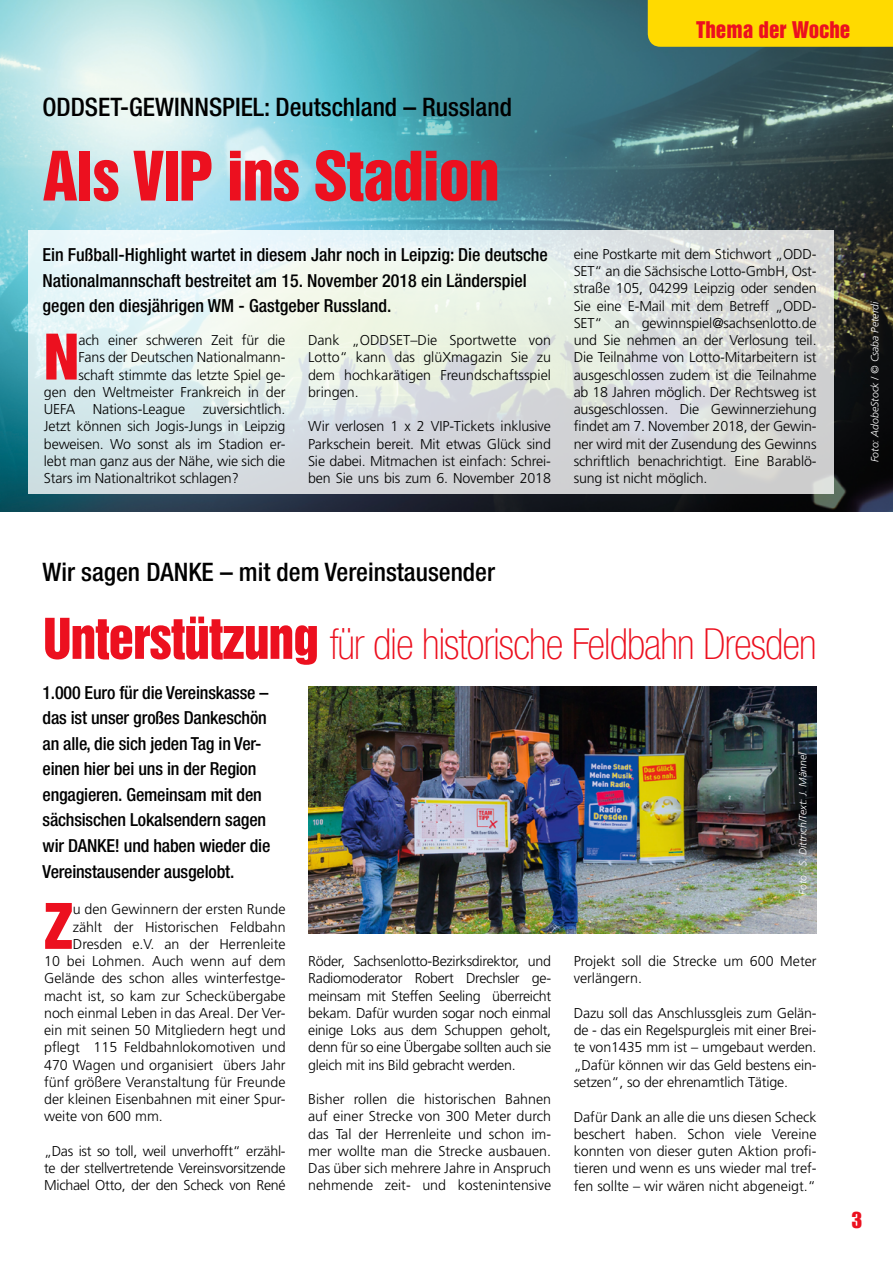
<style>
.page{position:relative;width:893px;height:1263px;background:#fff}
.page>*{position:absolute;margin:0;border:0;box-sizing:border-box;transform-origin:0 0}
.t1{font:62.25px "Helvetica Inserat LT Std";letter-spacing:-.02em;color:#ec101f}
.t2{font:57.45px "Helvetica Inserat LT Std";color:#ec101f}
.t3{font:100 condensed 42.9px "Helvetica Neue LT Std";letter-spacing:-.02em;color:#ec101f}
.t4{font:500 condensed 25.5px "Helvetica Neue LT Std";color:#000}
.t5{font:22.5px "Impact LT Std";color:#ec101f}
.t6{font:21px "Helvetica Inserat LT Std";color:#ec101f}
.t7{font:500 condensed 18px/25.5px "Helvetica Neue LT Std";letter-spacing:-.01em;color:#000}
.t8{font:300 14.25px/17.2px "Frutiger LT Std";color:#000;text-align:justify}
.t9{font:italic 300 10.5px "Frutiger LT Std";color:#fff}
.s1{font-family:"Helvetica Inserat LT Std";font-weight:400;font-stretch:normal;font-size:51.3px}
</style>
<div class="page">
<img style="left:0;top:0;width:893px;height:511px">
<svg style="left:28px;top:231px;width:805px;height:263px;background:#dee5e3"></svg>
<div style="left:648px;top:0;width:245px;height:47px;background:#ffda00"></div>
<img style="left:308px;top:686px;width:509px;height:247px">
<h3 class="t6" style="left:785px;top:13px;width:67px">Service</h3>
<h3 class="t6" style="left:696px;top:17px;width:156px">Thema der Woche</h3>
<h3 class="t4" style="left:42px;top:92px;width:471px">ODDSET-GEWINNSPIEL: Deutschland – Russland</h3>
<h1 class="t1" style="left:43px;top:139px;width:458px">Als VIP ins Stadion</h1>
<p class="t7" style="left:42px;top:242px;width:507px">Ein Fußball-Highlight wartet in diesem Jahr noch in Leipzig: Die deutsche<br>Nationalmannschaft bestreitet am 15. November 2018 ein Länderspiel gegen den diesjährigen WM - Gastgeber Russland.</p>
<p class="t8" style="left:574px;top:245px;width:244px">eine Postkarte mit dem Stichwort „ODD-SET“ an die Sächsische Lotto-GmbH, Ost&shy;straße 105, 04299 Leipzig oder senden Sie eine E-Mail mit dem Betreff „ODD-SET“ an gewinnspiel@sachsenlotto.de und Sie nehmen an der Verlosung teil.<br>Die Teilnahme von Lotto-Mitarbeitern ist ausgeschlossen zudem ist die Teilnahme ab 18 Jahren möglich. Der Rechtsweg ist ausgeschlossen. Die Gewinnerziehung findet am 7. November 2018, der Gewin&shy;ner wird mit der Zusendung des Gewinns schriftlich benachrichtigt. Eine Barablö&shy;sung ist nicht möglich.</p>
<h2 class="t2" style="left:44px;top:323px;width:37px">N</h2>
<p class="t8" style="left:78px;top:332px;width:208px">ach einer schweren Zeit für die</p>
<p class="t8" style="left:308px;top:332px;width:244px">Dank „ODDSET–Die Sportwette von Lotto“ kann das glüXmagazin Sie zu dem hochkarätigen Freundschaftsspiel bringen.</p>
<p class="t8" style="left:308px;top:418px;width:244px">Wir verlosen 1 x 2 VIP-Tickets inklusive Parkschein bereit. Mit etwas Glück sind Sie dabei. Mitmachen ist einfach: Schrei&shy;ben Sie uns bis zum 6. November 2018</p>
<p class="t8" style="left:78px;top:349px;width:208px">Fans der Deutschen Nationalmann-</p>
<p class="t8" style="left:78px;top:366px;width:208px">schaft stimmte das letzte Spiel ge-</p>
<p class="t8" style="left:44px;top:383px;width:243px">gen den Weltmeister Frankreich in der</p>
<p class="t8" style="left:44px;top:401px;width:243px">UEFA Nations-League zuversichtlich.</p>
<p class="t8" style="left:44px;top:418px;width:243px">Jetzt können sich Jogis-Jungs in Leipzig</p>
<p class="t8" style="left:44px;top:435px;width:243px">beweisen. Wo sonst als im Stadion er-</p>
<p class="t8" style="left:44px;top:452px;width:243px">lebt man ganz aus der Nähe, wie sich die</p>
<p class="t8" style="left:44px;top:470px;width:196px">Stars im Nationaltrikot schlagen?</p>
<p class="t9" style="left:869px;top:462px;width:163px;rotate:-90deg">Foto: AdobeStock / © Csaba Peterdi</p>
<h3 class="t4" style="left:43px;top:556px;width:454px">Wir sagen DANKE – mit dem Vereinstausender</h3>
<h3 class="t3" style="left:43px;top:620px;width:775px"><span class="s1">Unterstützung</span> für die historische Feldbahn Dresden</h3>
<p class="t7" style="left:43px;top:679px;width:229px">1.000 Euro für die Vereinskasse – das ist unser großes Dankeschön an alle, die sich jeden Tag in Ver&shy;einen hier bei uns in der Region engagieren. Gemeinsam mit den sächsischen Lokalsendern sagen wir DANKE! und haben wieder die<br>Vereinstausender ausgelobt.</p>
<h2 class="t2" style="left:44px;top:892px;width:30px">Z</h2>
<p class="t8" style="left:73px;top:901px;width:214px">u den Gewinnern der ersten Runde</p>
<p class="t8" style="left:73px;top:918px;width:214px">zählt der Historischen Feldbahn</p>
<p class="t8" style="left:73px;top:935px;width:214px">Dresden e.V. an der Herrenleite</p>
<p class="t8" style="left:44px;top:953px;width:243px">10 bei Lohmen. Auch wenn auf dem</p>
<p class="t8" style="left:44px;top:970px;width:243px">Gelände des schon alles winterfestge-</p>
<p class="t8" style="left:44px;top:987px;width:243px">macht ist, so kam zur Scheckübergabe</p>
<p class="t8" style="left:44px;top:1004px;width:243px">noch einmal Leben in das Areal. Der Ver-</p>
<p class="t8" style="left:44px;top:1022px;width:243px">ein mit seinen 50 Mitgliedern hegt und</p>
<p class="t8" style="left:44px;top:1039px;width:243px">pflegt 115 Feldbahnlokomotiven und</p>
<p class="t8" style="left:44px;top:1056px;width:243px">470 Wagen und organisiert übers Jahr</p>
<p class="t8" style="left:44px;top:1073px;width:243px">fünf größere Veranstaltung für Freunde</p>
<p class="t8" style="left:44px;top:1091px;width:243px">der kleinen Eisenbahnen mit einer Spur-</p>
<p class="t8" style="left:44px;top:1108px;width:120px">weite von 600 mm.</p>
<p class="t8" style="left:44px;top:1142px;width:243px">„Das ist so toll, weil unverhofft“ erzähl&shy;te der stellvertretende Vereinsvorsitzende Michael Otto, der den Scheck von René</p>
<p class="t9" style="left:797px;top:895px;width:144px;rotate:-90deg">Foto : S. Dittrich/Text: J. Männel</p>
<p class="t8" style="left:308px;top:953px;width:244px">Röder, Sachsenlotto-Bezirksdirektor, und Radiomoderator Robert Drechsler ge&shy;meinsam mit Steffen Seeling überreicht bekam. Dafür wurden sogar noch einmal einige Loks aus dem Schuppen geholt, denn für so eine Übergabe sollten auch sie gleich mit ins Bild gebracht werden.</p>
<p class="t8" style="left:308px;top:1091px;width:244px">Bisher rollen die historischen Bahnen auf einer Strecke von 300 Meter durch das Tal der Herrenleite und schon im&shy;mer wollte man die Strecke ausbauen.<br>Das über sich mehrere Jahre in Anspruch nehmende zeit- und kostenintensive</p>
<p class="t8" style="left:574px;top:953px;width:244px">Projekt soll die Strecke um 600 Meter verlängern.</p>
<p class="t8" style="left:574px;top:1004px;width:244px">Dazu soll das Anschlussgleis zum Gelän&shy;de - das ein Regelspurgleis mit einer Brei&shy;te von1435 mm ist – umgebaut werden. „Dafür können wir das Geld bestens ein&shy;setzen“, so der ehrenamtlich Tätige.</p>
<p class="t8" style="left:574px;top:1108px;width:244px">Dafür Dank an alle die uns diesen Scheck beschert haben. Schon viele Vereine konnten von dieser guten Aktion profi&shy;tieren und wenn es uns wieder mal tref&shy;fen sollte – wir wären nicht abgeneigt.“</p>
<h3 class="t5" style="left:851px;top:1207px;width:12px">3</h3>
</div>
